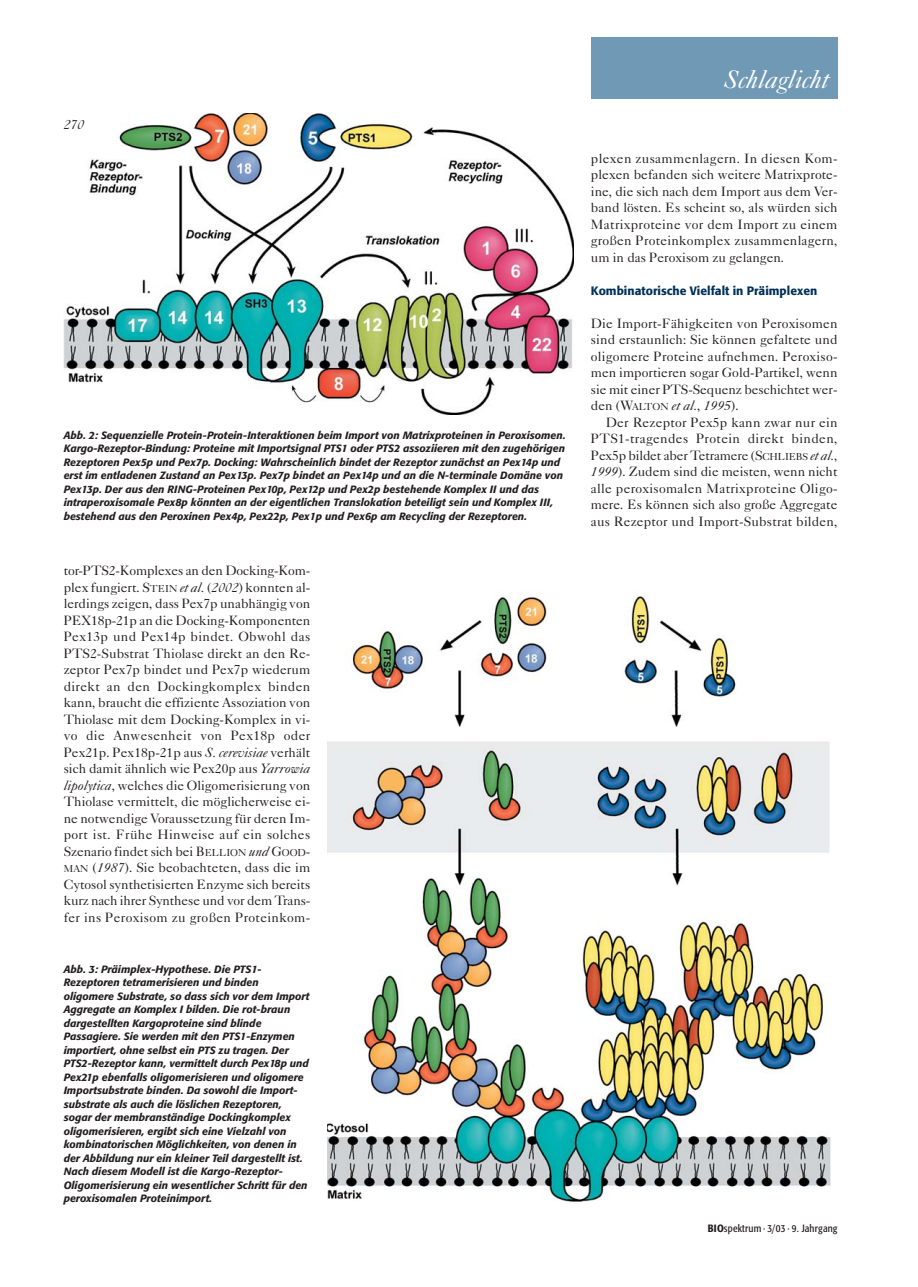
<style>
.page{position:relative;width:918px;height:1287px;background:#fff}
.page>*{position:absolute;margin:0;border:0;box-sizing:border-box;transform-origin:0 0}
.t1{font:italic 25.5px "Caslon Five Forty";color:#fff}
.t2{font:13.5px/16.5px "Caslon Five Forty";color:#231f20;text-align:justify}
.t3{font:italic 13.5px "Caslon Five Forty";color:#231f20}
.t4{font:500 12px "Tn T Form BSK";color:#003158}
.t5{font:italic 500 10.5px/13.5px "Tn T Form BSK";color:#231f20}
.t6{font:10.5px "Tn T Form Condensed BSK";letter-spacing:.015em;color:#231f20}
.s1{font-size:10.2px}
.s2{font-style:italic}
.s3{font-weight:500}
</style>
<div class="page">
<div style="left:591px;top:38px;width:247px;height:61px;background:#7099b6"></div>
<img style="left:64px;top:113px;width:510px;height:302px">
<img style="left:327px;top:596px;width:504px;height:606px">
<p class="t3" style="left:64px;top:119px;width:22px">270</p>
<p class="t5" style="left:64px;top:429px;width:503px">Abb. 2: Sequenzielle Protein-Protein-Interaktionen beim Import von Matrixproteinen in Peroxisomen.<br>Kargo-Rezeptor-Bindung: Proteine mit Importsignal PTS1 oder PTS2 assoziieren mit den zugehörigen Rezeptoren Pex5p und Pex7p. Docking: Wahrscheinlich bindet der Rezeptor zunächst an Pex14p und erst im entladenen Zustand an Pex13p. Pex7p bindet an Pex14p und an die N-terminale Domäne von Pex13p. Der aus den RING-Proteinen Pex10p, Pex12p und Pex2p bestehende Komplex II und das intraperoxisomale Pex8p könnten an der eigentlichen Translokation beteiligt sein und Komplex III, bestehend aus den Peroxinen Pex4p, Pex22p, Pex1p und Pex6p am Recycling der Rezeptoren.</p>
<p class="t2" style="left:64px;top:564px;width:248px">tor-PTS2-Komplexes an den Docking-Kom&shy;plex fungiert. S<span class="s1">TEIN</span> <span class="s2">et al.</span> (<span class="s2">2002</span>) konnten al&shy;lerdings zeigen, dass Pex7p unabhängig von PEX18p-21p an die Docking-Komponenten Pex13p und Pex14p bindet. Obwohl das PTS2-Substrat Thiolase direkt an den Re&shy;zeptor Pex7p bindet und Pex7p wiederum direkt an den Dockingkomplex binden kann, braucht die effiziente Assoziation von Thiolase mit dem Docking-Komplex in vi&shy;vo die Anwesenheit von Pex18p oder Pex21p. Pex18p-21p aus <span class="s2">S. cerevisiae</span> verhält sich damit ähnlich wie Pex20p aus <span class="s2">Yarrowia lipolytica</span>, welches die Oligomerisierung von Thiolase vermittelt, die möglicherweise ei&shy;ne notwendige Voraussetzung für deren Im&shy;port ist. Frühe Hinweise auf ein solches Szenario findet sich bei B<span class="s1">ELLION</span> <span class="s2">und</span> G<span class="s1">OOD</span>-<span class="s1">MAN</span> (<span class="s2">1987</span>). Sie beobachteten, dass die im Cytosol synthetisierten Enzyme sich bereits kurz nach ihrer Synthese und vor dem Trans&shy;fer ins Peroxisom zu großen Proteinkom-</p>
<p class="t5" style="left:64px;top:963px;width:247px">Abb. 3: Präimplex-Hypothese. Die PTS1- Rezeptoren tetramerisieren und binden oligomere Substrate, so dass sich vor dem Import Aggregate an Komplex I bilden. Die rot-braun dargestellten Kargoproteine sind blinde Passagiere. Sie werden mit den PTS1-Enzymen importiert, ohne selbst ein PTS zu tragen. Der PTS2-Rezeptor kann, vermittelt durch Pex18p und Pex21p ebenfalls oligomerisieren und oligomere Importsubstrate binden. Da sowohl die Import&shy;substrate als auch die löslichen Rezeptoren, sogar der membranständige Dockingkomplex oligomerisieren, ergibt sich eine Vielzahl von kombinatorischen Möglichkeiten, von denen in der Abbildung nur ein kleiner Teil dargestellt ist.<br>Nach diesem Modell ist die Kargo-Rezeptor-Oligomerisierung ein wesentlicher Schritt für den peroxisomalen Proteinimport.</p>
<h1 class="t1" style="left:724px;top:70px;width:106px">Schlaglicht</h1>
<p class="t2" style="left:591px;top:151px;width:248px">plexen zusammenlagern. In diesen Kom&shy;plexen befanden sich weitere Matrixprote&shy;ine, die sich nach dem Import aus dem Ver&shy;band lösten. Es scheint so, als würden sich Matrixproteine vor dem Import zu einem großen Proteinkomplex zusammenlagern, um in das Peroxisom zu gelangen.</p>
<p class="t4" style="left:591px;top:285px;width:228px">Kombinatorische Vielfalt in Präimplexen</p>
<p class="t2" style="left:591px;top:316px;width:248px">Die Import-Fähigkeiten von Peroxisomen sind erstaunlich: Sie können gefaltete und oligomere Proteine aufnehmen. Peroxiso&shy;men importieren sogar Gold-Partikel, wenn sie mit einer PTS-Sequenz beschichtet wer&shy;den (W<span class="s1">ALTON</span> <span class="s2">et al.</span>, <span class="s2">1995</span>).</p>
<p class="t2" style="left:591px;top:415px;width:248px;text-indent:15px">Der Rezeptor Pex5p kann zwar nur ein PTS1-tragendes Protein direkt binden, Pex5p bildet aber Tetramere (S<span class="s1">CHLIEBS</span> <span class="s2">et al.</span>, <span class="s2">1999</span>). Zudem sind die meisten, wenn nicht alle peroxisomalen Matrixproteine Oligo&shy;mere. Es können sich also große Aggregate aus Rezeptor und Import-Substrat bilden,</p>
<p class="t6" style="left:708px;top:1225px;width:131px"><span class="s3">BIO</span>spektrum · 3/03 · 9. Jahrgang</p>
</div>
